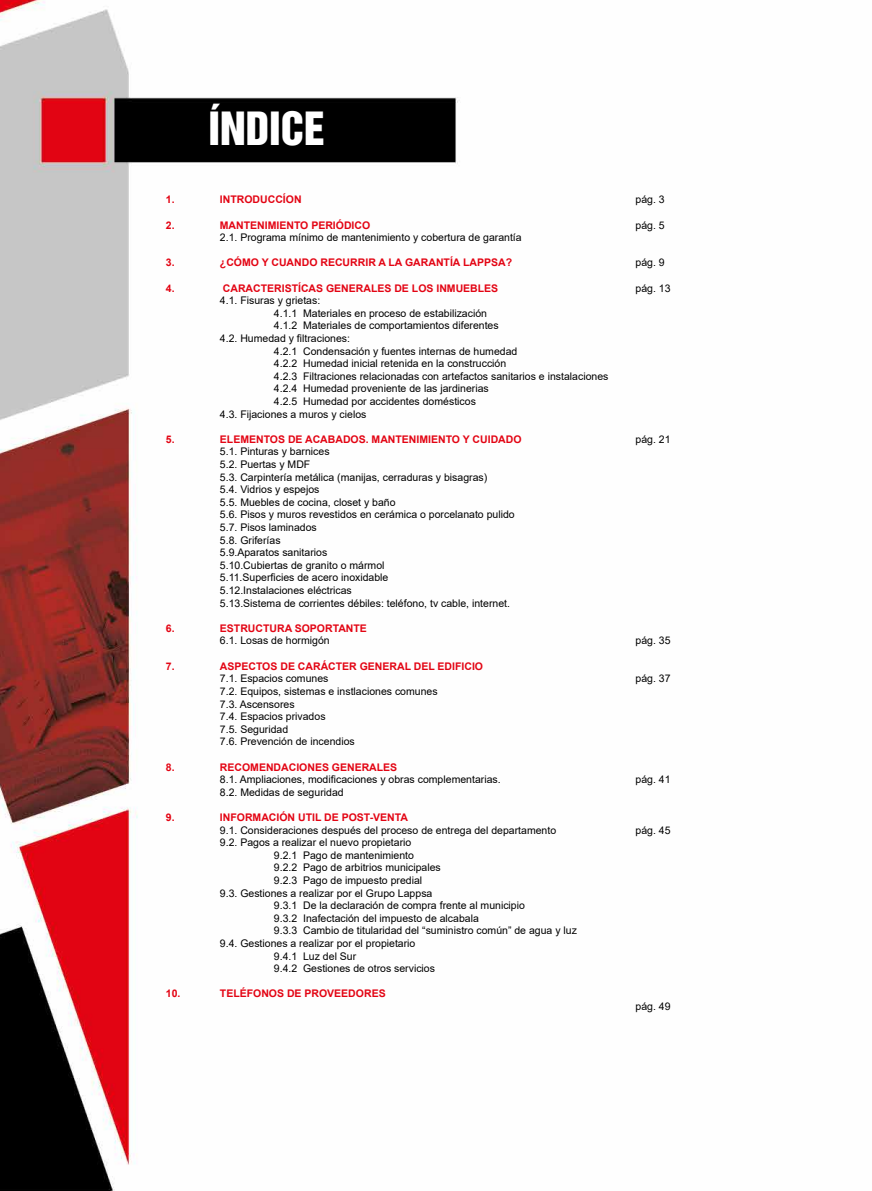
<style>
.page{position:relative;width:872px;height:1191px;background:#fff}
.page>*{position:absolute;margin:0;border:0;box-sizing:border-box;transform-origin:0 0}
.t1{font:42px "Helvetica Inserat";color:#fff}
.t2{font:10.5px/12.6px "Arial";color:#000}
.t3{font:700 10.5px "Arial";color:#e30413}
</style>
<div class="page">
<img style="left:0;top:0;width:460px;height:1191px">
<h1 class="t1" style="left:208px;top:103px;width:118px">ÍNDICE</h1>
<p class="t3" style="left:166px;top:192px;width:10px">1.</p>
<p class="t3" style="left:220px;top:192px;width:83px">INTRODUCCÍON</p>
<p class="t3" style="left:166px;top:217px;width:10px">2.</p>
<p class="t3" style="left:220px;top:217px;width:152px">MANTENIMIENTO PERIÓDICO</p>
<p class="t2" style="left:220px;top:231px;width:303px">2.1. Programa mínimo de mantenimiento y cobertura de garantía</p>
<p class="t3" style="left:166px;top:255px;width:10px">3.</p>
<p class="t3" style="left:220px;top:255px;width:294px">¿CÓMO Y CUANDO RECURRIR A LA GARANTÍA LAPPSA?</p>
<p class="t3" style="left:166px;top:280px;width:10px">4.</p>
<p class="t3" style="left:223px;top:280px;width:277px">CARACTERISTÍCAS GENERALES DE LOS INMUEBLES</p>
<p class="t2" style="left:220px;top:294px;width:102px">4.1. Fisuras y grietas:</p>
<p class="t2" style="left:274px;top:307px;width:215px">4.1.1 Materiales en proceso de estabilización</p>
<p class="t2" style="left:274px;top:319px;width:226px">4.1.2 Materiales de comportamientos diferentes</p>
<p class="t2" style="left:220px;top:332px;width:132px">4.2. Humedad y filtraciones:</p>
<p class="t2" style="left:274px;top:344px;width:245px">4.2.1 Condensación y fuentes internas de humedad</p>
<p class="t2" style="left:274px;top:357px;width:234px">4.2.2 Humedad inicial retenida en la construcción</p>
<p class="t2" style="left:274px;top:370px;width:336px">4.2.3 Filtraciones relacionadas con artefactos sanitarios e instalaciones</p>
<p class="t2" style="left:274px;top:382px;width:216px">4.2.4 Humedad proveniente de las jardinerias</p>
<p class="t2" style="left:274px;top:395px;width:203px">4.2.5 Humedad por accidentes domésticos</p>
<p class="t2" style="left:220px;top:407px;width:148px">4.3. Fijaciones a muros y cielos</p>
<p class="t3" style="left:166px;top:432px;width:10px">5.</p>
<p class="t3" style="left:220px;top:432px;width:303px">ELEMENTOS DE ACABADOS. MANTENIMIENTO Y CUIDADO</p>
<p class="t2" style="left:220px;top:445px;width:296px">5.1. Pinturas y barnices<br>5.2. Puertas y MDF<br>5.3. Carpintería metálica (manijas, cerraduras y bisagras)<br>5.4. Vidrios y espejos<br>5.5. Muebles de cocina, closet y baño<br>5.6. Pisos y muros revestidos en cerámica o porcelanato pulido 5.7. Pisos laminados<br>5.8. Griferías<br>5.9.Aparatos sanitarios<br>5.10.Cubiertas de granito o mármol<br>5.11.Superficies de acero inoxidable<br>5.12.Instalaciones eléctricas<br>5.13.Sistema de corrientes débiles: teléfono, tv cable, internet.</p>
<p class="t3" style="left:166px;top:621px;width:10px">6.</p>
<p class="t3" style="left:220px;top:621px;width:148px">ESTRUCTURA SOPORTANTE</p>
<p class="t2" style="left:220px;top:634px;width:111px">6.1. Losas de hormigón</p>
<p class="t3" style="left:166px;top:658px;width:10px">7.</p>
<p class="t3" style="left:220px;top:658px;width:265px">ASPECTOS DE CARÁCTER GENERAL DEL EDIFICIO</p>
<p class="t2" style="left:220px;top:672px;width:219px">7.1. Espacios comunes<br>7.2. Equipos, sistemas e instlaciones comunes<br>7.3. Ascensores<br>7.4. Espacios privados<br>7.5. Seguridad<br>7.6. Prevención de incendios</p>
<p class="t3" style="left:166px;top:759px;width:10px">8.</p>
<p class="t3" style="left:220px;top:759px;width:179px">RECOMENDACIONES GENERALES</p>
<p class="t2" style="left:220px;top:773px;width:282px">8.1. Ampliaciones, modificaciones y obras complementarias.<br>8.2. Medidas de seguridad</p>
<p class="t3" style="left:166px;top:810px;width:10px">9.</p>
<p class="t3" style="left:220px;top:810px;width:190px">INFORMACIÓN UTIL DE POST-VENTA</p>
<p class="t2" style="left:220px;top:823px;width:338px">9.1. Consideraciones después del proceso de entrega del departamento</p>
<p class="t2" style="left:220px;top:836px;width:193px">9.2. Pagos a realizar el nuevo propietario</p>
<p class="t2" style="left:274px;top:848px;width:142px">9.2.1 Pago de mantenimiento</p>
<p class="t2" style="left:274px;top:861px;width:168px">9.2.2 Pago de arbitrios municipales</p>
<p class="t2" style="left:274px;top:874px;width:150px">9.2.3 Pago de impuesto predial</p>
<p class="t2" style="left:220px;top:886px;width:214px">9.3. Gestiones a realizar por el Grupo Lappsa</p>
<p class="t2" style="left:274px;top:899px;width:252px">9.3.1 De la declaración de compra frente al municipio</p>
<p class="t2" style="left:274px;top:911px;width:206px">9.3.2 Inafectación del impuesto de alcabala</p>
<p class="t2" style="left:274px;top:924px;width:304px">9.3.3 Cambio de titularidad del “suministro común” de agua y luz</p>
<p class="t2" style="left:220px;top:937px;width:197px">9.4. Gestiones a realizar por el propietario</p>
<p class="t2" style="left:274px;top:949px;width:84px">9.4.1 Luz del Sur</p>
<p class="t2" style="left:274px;top:962px;width:163px">9.4.2 Gestiones de otros servicios</p>
<p class="t3" style="left:166px;top:986px;width:16px">10.</p>
<p class="t3" style="left:220px;top:986px;width:167px">TELÉFONOS DE PROVEEDORES</p>
<p class="t2" style="left:635px;top:193px;width:31px">pág. 3</p>
<p class="t2" style="left:635px;top:218px;width:31px">pág. 5</p>
<p class="t2" style="left:635px;top:256px;width:31px">pág. 9</p>
<p class="t2" style="left:635px;top:281px;width:37px">pág. 13</p>
<p class="t2" style="left:635px;top:433px;width:37px">pág. 21</p>
<p class="t2" style="left:635px;top:634px;width:37px">pág. 35</p>
<p class="t2" style="left:635px;top:672px;width:37px">pág. 37</p>
<p class="t2" style="left:635px;top:773px;width:37px">pág. 41</p>
<p class="t2" style="left:635px;top:823px;width:37px">pág. 45</p>
<p class="t2" style="left:635px;top:1000px;width:37px">pág. 49</p>
</div>
